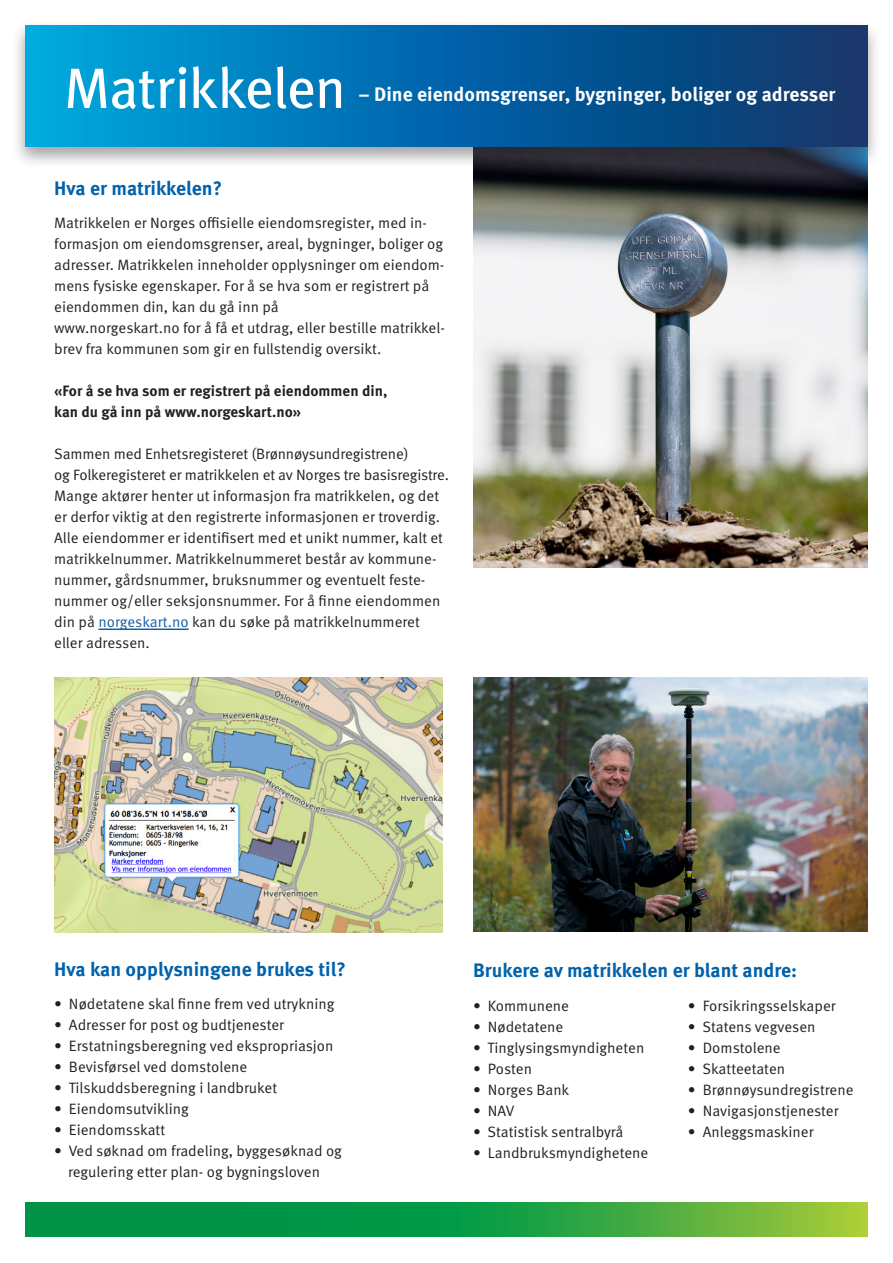
<style>
.page{position:relative;width:893px;height:1263px;background:#fff}
.page>*{position:absolute;margin:0;border:0;box-sizing:border-box;transform-origin:0 0}
.overskrift1{font:57px "Meta OT";letter-spacing:-.025em;color:#fff}
.heading{font:700 19.5px "Meta OT";color:#0161ab}
.bold{font:700 19.5px "Meta OT";color:#fff}
.brødtekst{font:15px/21px "Meta OT Norm";color:#231f20}
.bold-2{font:700 15px/21px "Meta OT";color:#231f20}
.s1{color:#175d9e}
</style>
<div class="page">
<img style="left:473px;top:169px;width:394px;height:398px">
<svg style="left:26px;top:1202px;width:841px;height:34px;background:#28a243"></svg>
<div style="left:11px;top:19px;width:871px;height:150px;background:#231f20;opacity:.42"></div>
<div style="left:26px;top:25px;width:841px;height:122px;background:linear-gradient(to right,#00a4e2,#0c2f6b)"></div>
<hr style="left:98px;top:628px;width:91px;height:2px;background:#175d9e">
<img style="left:54px;top:677px;width:389px;height:255px">
<img style="left:473px;top:677px;width:394px;height:254px">
<p class="overskrift1" style="left:64px;top:54px;width:284px">Matrikkelen</p>
<p class="bold" style="left:358px;top:82px;width:478px">– Dine eiendomsgrenser, bygninger, boliger og adresser</p>
<p class="heading" style="left:54px;top:176px;width:169px">Hva er matrikkelen?</p>
<p class="brødtekst" style="left:54px;top:213px;width:392px">Matrikkelen er Norges offisielle eiendomsregister, med in&shy;formasjon om eiendomsgrenser, areal, bygninger, boliger og adresser. Matrikkelen inneholder opplysninger om eiendom&shy;mens fysiske egenskaper. For å se hva som er registrert på eiendommen din, kan du gå inn på<br>www.norgeskart.no for å få et utdrag, eller bestille matrikkel&shy;brev fra kommunen som gir en fullstendig oversikt.</p>
<p class="bold-2" style="left:54px;top:381px;width:335px">«For å se hva som er registrert på eiendommen din, kan du gå inn på www.norgeskart.no»</p>
<p class="brødtekst" style="left:54px;top:444px;width:396px">Sammen med Enhetsregisteret (Brønnøysundregistrene)<br>og Folkeregisteret er matrikkelen et av Norges tre basisregistre.<br>Mange aktører henter ut informasjon fra matrikkelen, og det er derfor viktig at den registrerte informasjonen er troverdig.</p>
<p class="brødtekst" style="left:54px;top:528px;width:390px">Alle eiendommer er identifisert med et unikt nummer, kalt et matrikkelnummer. Matrikkelnummeret består av kommune&shy;nummer, gårdsnummer, bruksnummer og eventuelt feste&shy;nummer og/eller seksjonsnummer. For å finne eiendommen din på <span class="s1">norgeskart.no</span> kan du søke på matrikkelnummeret eller adressen.</p>
<p class="heading" style="left:54px;top:957px;width:293px">Hva kan opplysningene brukes til?</p>
<p class="brødtekst" style="left:54px;top:993px;width:282px">• Nødetatene skal finne frem ved utrykning</p>
<p class="brødtekst" style="left:54px;top:1014px;width:231px">• Adresser for post og budtjenester</p>
<p class="brødtekst" style="left:54px;top:1035px;width:281px">• Erstatningsberegning ved ekspropriasjon</p>
<p class="brødtekst" style="left:54px;top:1056px;width:195px">• Bevisførsel ved domstolene</p>
<p class="brødtekst" style="left:54px;top:1077px;width:224px">• Tilskuddsberegning i landbruket</p>
<p class="brødtekst" style="left:54px;top:1098px;width:136px">• Eiendomsutvikling</p>
<p class="brødtekst" style="left:54px;top:1119px;width:112px">• Eiendomsskatt</p>
<p class="brødtekst" style="left:54px;top:1140px;width:289px;text-align:center">• Ved søknad om fradeling, byggesøknad og regulering etter plan- og bygningsloven</p>
<p class="heading" style="left:473px;top:958px;width:325px">Brukere av matrikkelen er blant andre:</p>
<p class="brødtekst" style="left:473px;top:995px;width:97px">• Kommunene</p>
<p class="brødtekst" style="left:473px;top:1016px;width:92px">• Nødetatene</p>
<p class="brødtekst" style="left:473px;top:1037px;width:173px">• Tinglysingsmyndigheten</p>
<p class="brødtekst" style="left:473px;top:1058px;width:61px">• Posten</p>
<p class="brødtekst" style="left:473px;top:1079px;width:98px">• Norges Bank</p>
<p class="brødtekst" style="left:473px;top:1100px;width:43px">• NAV</p>
<p class="brødtekst" style="left:473px;top:1121px;width:152px">• Statistisk sentralbyrå</p>
<p class="brødtekst" style="left:473px;top:1142px;width:177px">• Landbruksmyndighetene</p>
<p class="brødtekst" style="left:688px;top:995px;width:149px">• Forsikringsselskaper</p>
<p class="brødtekst" style="left:688px;top:1016px;width:129px">• Statens vegvesen</p>
<p class="brødtekst" style="left:688px;top:1037px;width:94px">• Domstolene</p>
<p class="brødtekst" style="left:688px;top:1058px;width:99px">• Skatteetaten</p>
<p class="brødtekst" style="left:688px;top:1079px;width:167px">• Brønnøysundregistrene</p>
<p class="brødtekst" style="left:688px;top:1100px;width:152px">• Navigasjonstjenester</p>
<p class="brødtekst" style="left:688px;top:1121px;width:127px">• Anleggsmaskiner</p>
</div>
